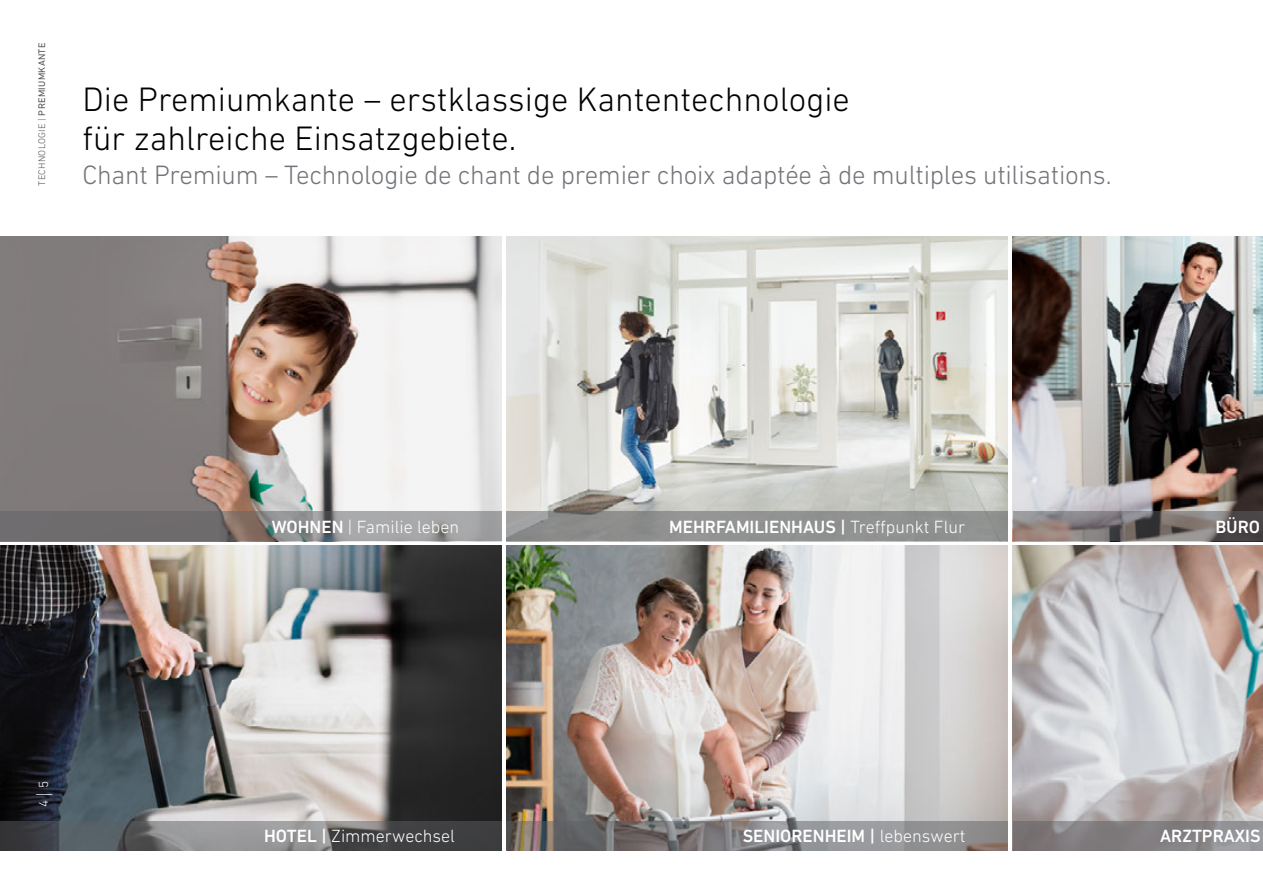
<style>
.page{position:relative;width:1263px;height:893px;background:#fff}
.page>*{position:absolute;margin:0;border:0;box-sizing:border-box;transform-origin:0 0}
.t1{font:300 34.5px/39px "DIN Next LT Pro";color:#000}
.t2{font:300 27px "DIN Next LT Pro";letter-spacing:-.01em;color:#717479}
.t3{font:500 18px "DIN Next LT Pro";color:#fff}
.t4{font:300 18px "DIN Next LT Pro";color:#fff}
.t5{font:300 13.5px "DIN Next LT Pro";color:#fff}
.t6{font:300 9.75px "DIN Next LT Pro";letter-spacing:.03em;color:#565656}
.s1{font-weight:400}
.s2{font-size:24px}
.s3{font-weight:500}
.s4{font-weight:300}
</style>
<div class="page">
<img style="left:0;top:236px;width:502px;height:276px">
<svg style="left:0;top:512px;width:502px;height:29px;background:#848283"></svg>
<img style="left:1012px;top:236px;width:251px;height:276px">
<img style="left:506px;top:236px;width:502px;height:276px">
<img style="left:0;top:546px;width:502px;height:275px">
<img style="left:1012px;top:546px;width:251px;height:275px">
<img style="left:506px;top:546px;width:502px;height:275px">
<div style="left:506px;top:512px;width:502px;height:29px;background:#909191"></div>
<svg style="left:1012px;top:512px;width:251px;height:29px;background:#766f6e"></svg>
<svg style="left:0;top:821px;width:502px;height:30px;background:#646568"></svg>
<svg style="left:506px;top:821px;width:502px;height:30px;background:#817f7f"></svg>
<svg style="left:1012px;top:821px;width:251px;height:30px;background:#848183"></svg>
<p class="t6" style="left:36px;top:186px;width:145px;rotate:-90deg">TECHNOLOGIE | <span class="s1">PREMIUMKANTE</span></p>
<p class="t1" style="left:82px;top:79px;width:769px">Die Premiumkante – erstklassige Kantentechnologie für zahlreiche Einsatzgebiete.</p>
<p class="t2" style="left:82px;top:159px;width:1030px">Chant Premium – Technologie de chant de premier choix adaptée à de multiples utilisations.</p>
<p class="t5" style="left:36px;top:807px;width:28px;rotate:-90deg">4<span class="s2">I</span> 5</p>
<p class="t4" style="left:272px;top:516px;width:189px"><span class="s3">WOHNEN</span> | Familie leben</p>
<p class="t3" style="left:669px;top:516px;width:298px">MEHRFAMILIENHAUS | <span class="s4">Treffpunkt Flur</span></p>
<p class="t3" style="left:1215px;top:516px;width:46px">BÜRO</p>
<p class="t4" style="left:264px;top:825px;width:192px"><span class="s3">HOTEL |</span> Zimmerwechsel</p>
<p class="t3" style="left:743px;top:825px;width:224px">SENIORENHEIM | <span class="s4">lebenswert</span></p>
<p class="t3" style="left:1160px;top:825px;width:102px">ARZTPRAXIS</p>
</div>
